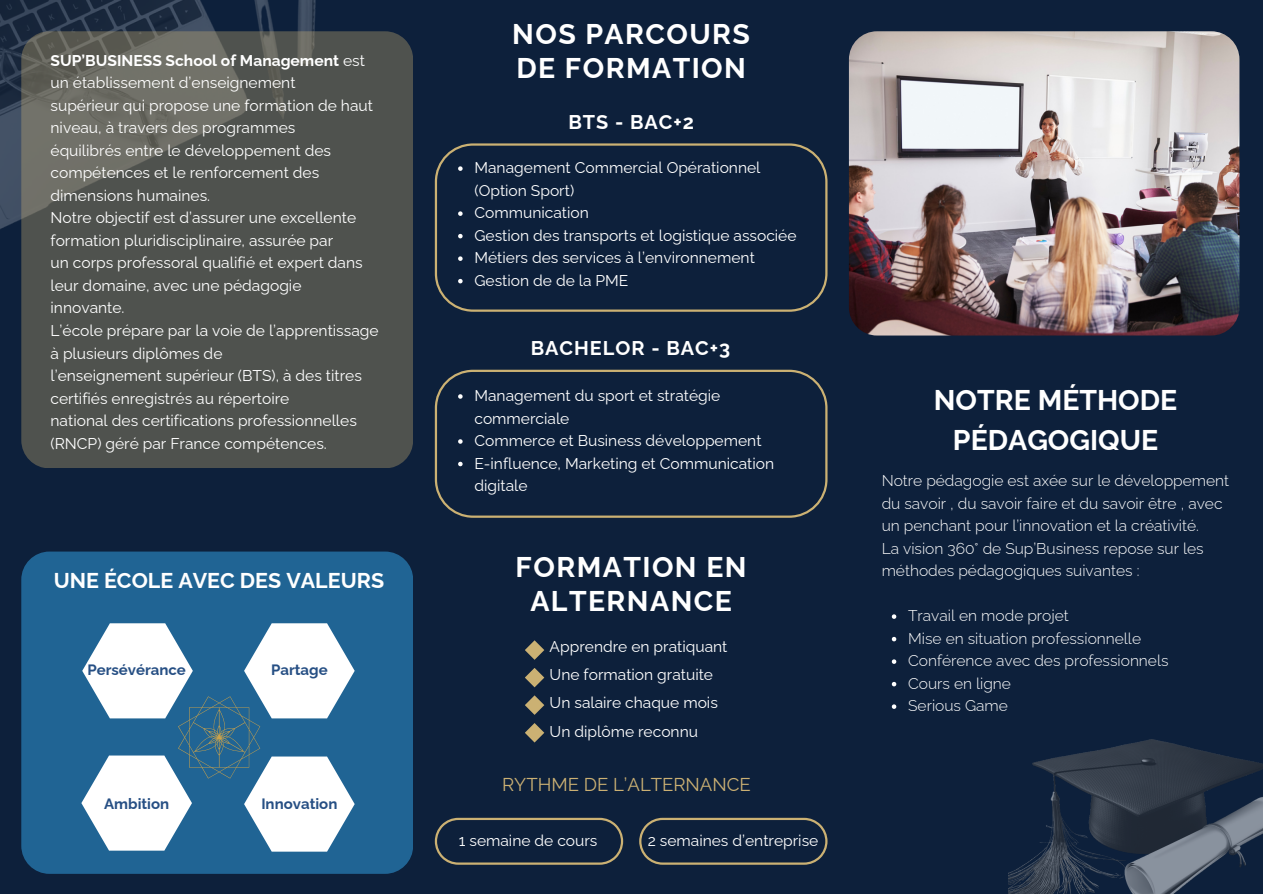
<style>
.page{position:relative;width:1263px;height:894px;background:#fff}
.page>*{position:absolute;margin:0;border:0;box-sizing:border-box;transform-origin:0 0}
.t1{font:700 28.5px/33.8px "Raleway";letter-spacing:.05em;color:#fff}
.t2{font:700 28.5px/39.3px "Raleway";color:#fff;text-align:center}
.t3{font:700 21.45px "Raleway";color:#fff}
.t4{font:700 19.8px "Raleway";letter-spacing:.05em;color:#fff}
.t5{font:18.6px "Raleway";color:#cbb073}
.t6{font:15.6px/22.5px "Raleway";color:#fff}
.t7{font:300 15.6px/22.5px "Raleway";color:#fff}
.t8{font:700 15px "Raleway";color:#264f84}
.s1{font-weight:700}
</style>
<div class="page">
<div style="left:0;top:0;width:1263px;height:893px;background:#0d203b"></div>
<img style="left:0;top:0;width:316px;height:229px">
<img style="left:1008px;top:739px;width:255px;height:154px">
<svg style="left:21px;top:31px;width:392px;height:437px;background:#535651"></svg>
<div style="left:21px;top:551px;width:392px;height:322px;background:#206494;border-radius:28px"></div>
<svg style="left:435px;top:143px;width:392px;height:169px"></svg>
<svg style="left:435px;top:369px;width:392px;height:148px"></svg>
<svg style="left:81px;top:623px;width:274px;height:228px"></svg>
<svg style="left:639px;top:817px;width:188px;height:47px"></svg>
<svg style="left:525px;top:640px;width:19px;height:19px"></svg>
<svg style="left:525px;top:668px;width:19px;height:19px"></svg>
<svg style="left:525px;top:695px;width:19px;height:19px"></svg>
<svg style="left:525px;top:723px;width:19px;height:19px"></svg>
<svg style="left:435px;top:817px;width:188px;height:47px"></svg>
<img style="left:849px;top:31px;width:390px;height:304px;border-radius:28px">
<svg style="left:458px;top:166px;width:5px;height:5px"></svg>
<svg style="left:458px;top:211px;width:5px;height:5px"></svg>
<svg style="left:458px;top:234px;width:5px;height:4px"></svg>
<svg style="left:458px;top:256px;width:5px;height:5px"></svg>
<svg style="left:458px;top:279px;width:5px;height:4px"></svg>
<svg style="left:458px;top:394px;width:5px;height:4px"></svg>
<svg style="left:458px;top:439px;width:5px;height:4px"></svg>
<svg style="left:458px;top:461px;width:5px;height:5px"></svg>
<svg style="left:892px;top:614px;width:4px;height:4px"></svg>
<svg style="left:892px;top:636px;width:4px;height:5px"></svg>
<svg style="left:892px;top:659px;width:4px;height:4px"></svg>
<svg style="left:892px;top:681px;width:4px;height:5px"></svg>
<svg style="left:892px;top:704px;width:4px;height:4px"></svg>
<p class="t6" style="left:51px;top:49px;width:316px"><span class="s1">SUP’BUSINESS School of Management</span> est un établissement d’enseignement</p>
<p class="t6" style="left:51px;top:94px;width:324px">supérieur qui propose une formation de haut niveau, à travers des programmes</p>
<p class="t6" style="left:51px;top:139px;width:282px">équilibrés entre le développement des compétences et le renforcement des</p>
<p class="t6" style="left:51px;top:184px;width:161px">dimensions humaines.</p>
<p class="t6" style="left:51px;top:207px;width:307px">Notre objectif est d’assurer une excellente formation pluridisciplinaire, assurée par</p>
<p class="t6" style="left:51px;top:251px;width:314px">un corps professoral qualifié et expert dans leur domaine, avec une pédagogie</p>
<p class="t6" style="left:51px;top:296px;width:76px">innovante.</p>
<p class="t6" style="left:51px;top:319px;width:330px">L’école prépare par la voie de l’apprentissage à plusieurs diplômes de</p>
<p class="t6" style="left:51px;top:364px;width:313px">l’enseignement supérieur (BTS), à des titres certifiés enregistrés au répertoire</p>
<p class="t6" style="left:51px;top:409px;width:308px">national des certifications professionnelles (RNCP) géré par France compétences.</p>
<p class="t3" style="left:54px;top:568px;width:332px">UNE ÉCOLE AVEC DES VALEURS</p>
<p class="t8" style="left:87px;top:660px;width:100px">Persévérance</p>
<p class="t8" style="left:271px;top:660px;width:58px">Partage</p>
<p class="t8" style="left:104px;top:794px;width:67px">Ambition</p>
<p class="t8" style="left:261px;top:794px;width:78px">Innovation</p>
<p class="t1" style="left:512px;top:18px;width:239px">NOS PARCOURS<br>DE FORMATION</p>
<p class="t4" style="left:568px;top:110px;width:127px">BTS - BAC+2</p>
<p class="t6" style="left:474px;top:156px;width:288px">Management Commercial Opérationnel (Option Sport)</p>
<p class="t6" style="left:474px;top:201px;width:116px">Communication</p>
<p class="t6" style="left:474px;top:224px;width:324px">Gestion des transports et logistique associée</p>
<p class="t6" style="left:474px;top:246px;width:282px">Métiers des services à l’environnement</p>
<p class="t6" style="left:474px;top:269px;width:155px">Gestion de de la PME</p>
<p class="t4" style="left:531px;top:336px;width:201px">BACHELOR - BAC+3</p>
<p class="t6" style="left:474px;top:384px;width:247px">Management du sport et stratégie commerciale</p>
<p class="t6" style="left:474px;top:429px;width:289px">Commerce et Business développement</p>
<p class="t6" style="left:474px;top:451px;width:301px">E-influence, Marketing et Communication digitale</p>
<p class="t2" style="left:934px;top:380px;width:245px">NOTRE MÉTHODE<br>PÉDAGOGIQUE</p>
<p class="t7" style="left:882px;top:469px;width:349px">Notre pédagogie est axée sur le développement du savoir , du savoir faire et du savoir être , avec un penchant pour l’innovation et la créativité.</p>
<p class="t7" style="left:882px;top:536px;width:323px">La vision 360° de Sup’Business repose sur les</p>
<p class="t1" style="left:516px;top:550px;width:232px">FORMATION EN</p>
<p class="t7" style="left:882px;top:559px;width:259px">méthodes pédagogiques suivantes :</p>
<p class="t1" style="left:530px;top:583px;width:203px">ALTERNANCE</p>
<p class="t6" style="left:550px;top:635px;width:179px">Apprendre en pratiquant</p>
<p class="t6" style="left:550px;top:663px;width:165px">Une formation gratuite</p>
<p class="t6" style="left:550px;top:691px;width:170px">Un salaire chaque mois</p>
<p class="t6" style="left:550px;top:719px;width:150px">Un diplôme reconnu</p>
<p class="t7" style="left:908px;top:604px;width:162px">Travail en mode projet</p>
<p class="t7" style="left:908px;top:626px;width:234px">Mise en situation professionnelle</p>
<p class="t7" style="left:908px;top:649px;width:262px">Conférence avec des professionnels</p>
<p class="t7" style="left:908px;top:671px;width:104px">Cours en ligne</p>
<p class="t7" style="left:908px;top:694px;width:101px">Serious Game</p>
<p class="t5" style="left:502px;top:773px;width:250px">RYTHME DE L’ALTERNANCE</p>
<p class="t6" style="left:459px;top:828px;width:140px">1 semaine de cours</p>
<p class="t6" style="left:648px;top:828px;width:172px">2 semaines d’entreprise</p>
</div>
